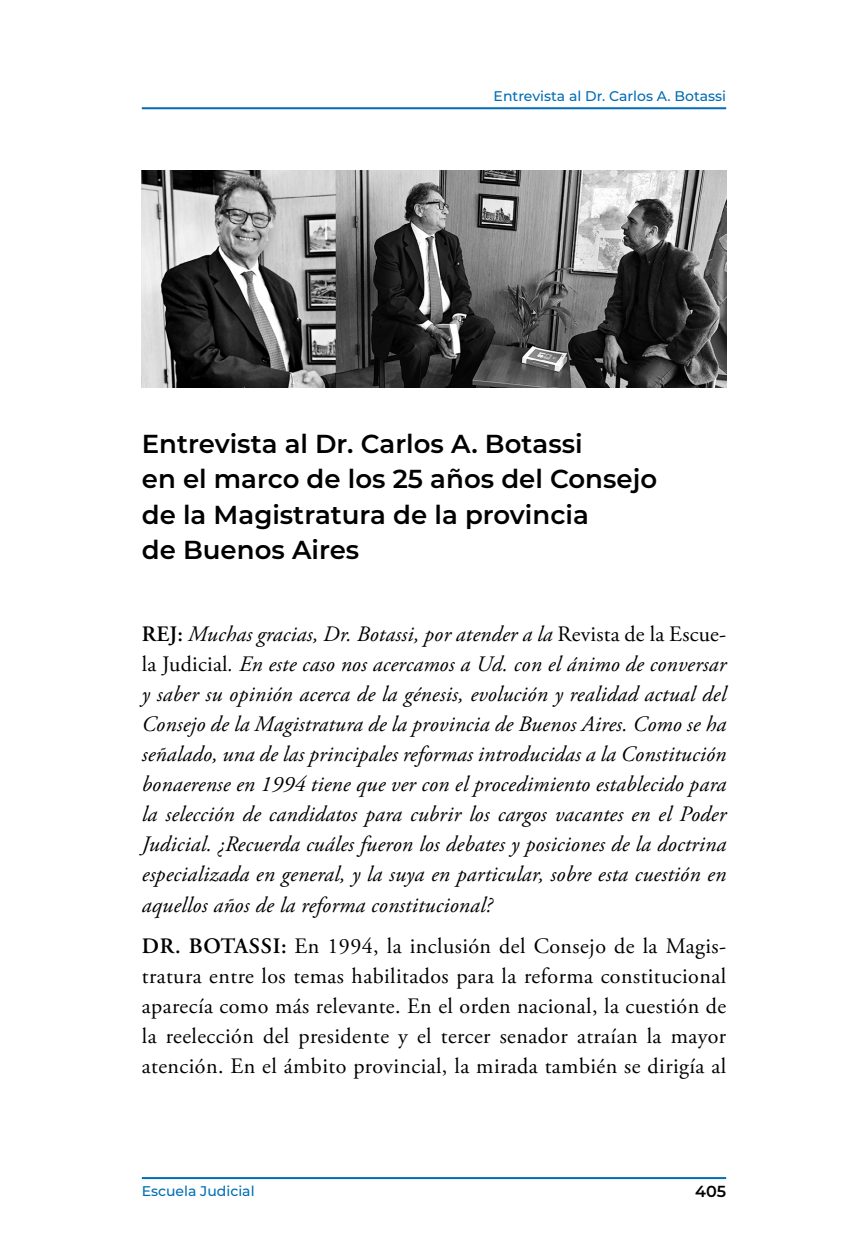
<style>
.page{position:relative;width:851px;height:1248px;background:#fff}
.page>*{position:absolute;margin:0;border:0;box-sizing:border-box;transform-origin:0 0}
.t1{font:600 26px/35px "Montserrat";color:#000}
.t2{font:italic 22px/30px "Adobe Garamond Pro";letter-spacing:.01em;color:#000;text-align:justify}
.t3{font:22px/30px "Adobe Garamond Pro";letter-spacing:.02em;color:#000;text-align:justify}
.t4{font:600 16px "Montserrat";color:#000}
.t5{font:500 14px "Montserrat";color:#006db4}
.s1{font-weight:600;font-style:normal}
.s2{font-style:normal}
.s3{font-weight:600}
</style>
<div class="page">
<hr style="left:142px;top:107px;width:584px;height:2px;background:#006db4">
<hr style="left:142px;top:1176px;width:584px;height:2px;background:#006db4">
<img style="left:142px;top:170px;width:584px;height:217px">
<p class="t5" style="left:493px;top:86px;width:234px">Entrevista al Dr. Carlos A. Botassi</p>
<p class="t1" style="left:142px;top:425px;width:516px">Entrevista al Dr. Carlos A. Botassi<br>en el marco de los 25 años del Consejo de la Magistratura de la provincia<br>de Buenos Aires</p>
<p class="t2" style="left:142px;top:620px;width:586px"><span class="s1">REJ:</span> Muchas gracias, Dr. Botassi, por atender a la <span class="s2">Revista de la Escue&shy;la Judicial</span>. En este caso nos acercamos a Ud. con el ánimo de conversar y saber su opinión acerca de la génesis, evolución y realidad actual del Consejo de la Magistratura de la provincia de Buenos Aires. Como se ha señalado, una de las principales reformas introducidas a la Constitución bonaerense en 1994 tiene que ver con el procedimiento establecido para la selección de candidatos para cubrir los cargos vacantes en el Poder Judicial. ¿Recuerda cuáles fueron los debates y posiciones de la doctrina especializada en general, y la suya en particular, sobre esta cuestión en aquellos años de la reforma constitucional?</p>
<p class="t3" style="left:142px;top:931px;width:586px"><span class="s3">DR. BOTASSI:</span> En 1994, la inclusión del Consejo de la Magis&shy;tratura entre los temas habilitados para la reforma constitucional aparecía como más relevante. En el orden nacional, la cuestión de la reelección del presidente y el tercer senador atraían la mayor atención. En el ámbito provincial, la mirada también se dirigía al</p>
<p class="t5" style="left:142px;top:1180px;width:114px">Escuela Judicial</p>
<p class="t4" style="left:695px;top:1180px;width:32px">405</p>
</div>
